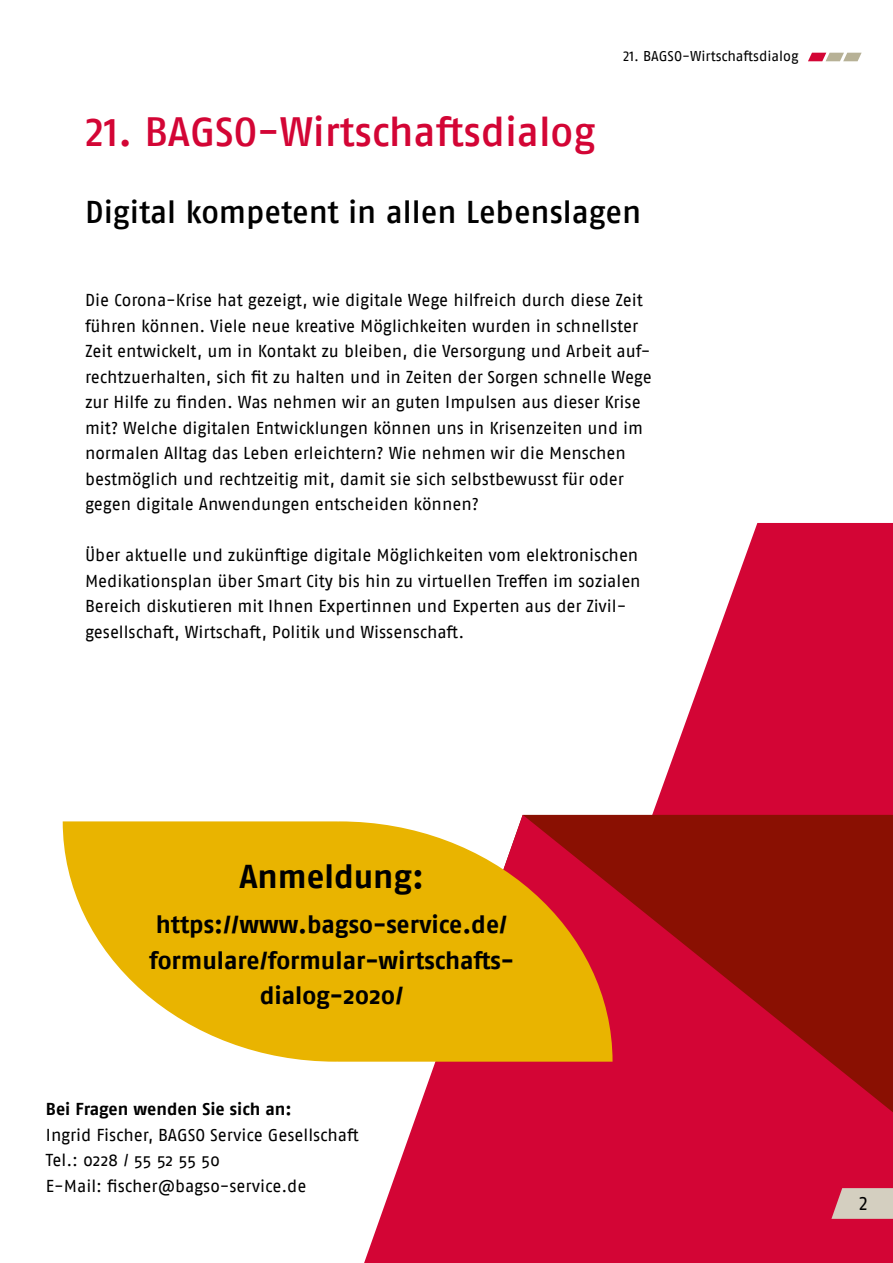
<style>
.page{position:relative;width:893px;height:1263px;background:#fff}
.page>*{position:absolute;margin:0;border:0;box-sizing:border-box;transform-origin:0 0}
.t1{font:500 40.95px "Fago Pro";color:#d30535}
.p_Blüte{font:700 33px "Fago Pro";color:#000}
.t2{font:500 31.5px "Fago Pro";letter-spacing:-.005em;color:#000}
.p_Blüte-2{font:700 24.6px/35.4px "Fago Pro";color:#000;text-align:center}
.t3{font:19.5px "Fago Pro";color:#000}
.t4{font:17.25px/25.5px "Fago Pro";letter-spacing:-.005em;color:#000}
.t5{font:700 17.25px "Fago Pro";color:#000}
.t6{font:14.25px "Fago Pro";color:#000}
</style>
<div class="page">
<svg style="left:808px;top:53px;width:54px;height:8px"></svg>
<svg style="left:621px;top:523px;width:272px;height:292px;fill:#d30535"></svg>
<svg style="left:364px;top:815px;width:529px;height:448px;background:#bf142f"></svg>
<svg style="left:831px;top:1188px;width:62px;height:31px;background:#d3bab1"></svg>
<svg style="left:63px;top:821px;width:549px;height:241px;background:#e8af24"></svg>
<h1 class="t1" style="left:85px;top:107px;width:512px">21. BAGSO-Wirtschaftsdialog</h1>
<p class="t6" style="left:623px;top:48px;width:177px">21. BAGSO-Wirtschaftsdialog</p>
<h2 class="t2" style="left:85px;top:193px;width:558px">Digital kompetent in allen Lebenslagen</h2>
<p class="t4" style="left:85px;top:287px;width:568px">Die Corona-Krise hat gezeigt, wie digitale Wege hilfreich durch diese Zeit führen können. Viele neue kreative Möglichkeiten wurden in schnellster Zeit entwickelt, um in Kontakt zu bleiben, die Versorgung und Arbeit auf&shy;rechtzuerhalten, sich fit zu halten und in Zeiten der Sorgen schnelle Wege zur Hilfe zu finden. Was nehmen wir an guten Impulsen aus dieser Krise mit? Welche digitalen Entwicklungen können uns in Krisenzeiten und im normalen Alltag das Leben erleichtern? Wie nehmen wir die Menschen bestmöglich und rechtzeitig mit, damit sie sich selbstbewusst für oder gegen digitale Anwendungen entscheiden können?</p>
<p class="t4" style="left:85px;top:542px;width:557px">Über aktuelle und zukünftige digitale Möglichkeiten vom elektronischen Medikationsplan über Smart City bis hin zu virtuellen Treffen im sozialen Bereich diskutieren mit Ihnen Expertinnen und Experten aus der Zivil&shy;gesellschaft, Wirtschaft, Politik und Wissenschaft.</p>
<p class="p_Blüte" style="left:239px;top:856px;width:186px">Anmeldung:</p>
<p class="p_Blüte-2" style="left:149px;top:907px;width:366px">https://www.bagso-service.de/ formulare/formular-wirtschafts&shy;dialog-2020/</p>
<p class="t5" style="left:46px;top:1098px;width:247px">Bei Fragen wenden Sie sich an:</p>
<p class="t4" style="left:46px;top:1122px;width:314px">Ingrid Fischer, BAGSO Service Gesellschaft</p>
<p class="t4" style="left:46px;top:1147px;width:176px">Tel.: 0228 / 55 52 55 50</p>
<p class="t4" style="left:46px;top:1173px;width:262px">E-Mail: fischer@bagso-service.de</p>
<p class="t3" style="left:859px;top:1191px;width:10px">2</p>
</div>
